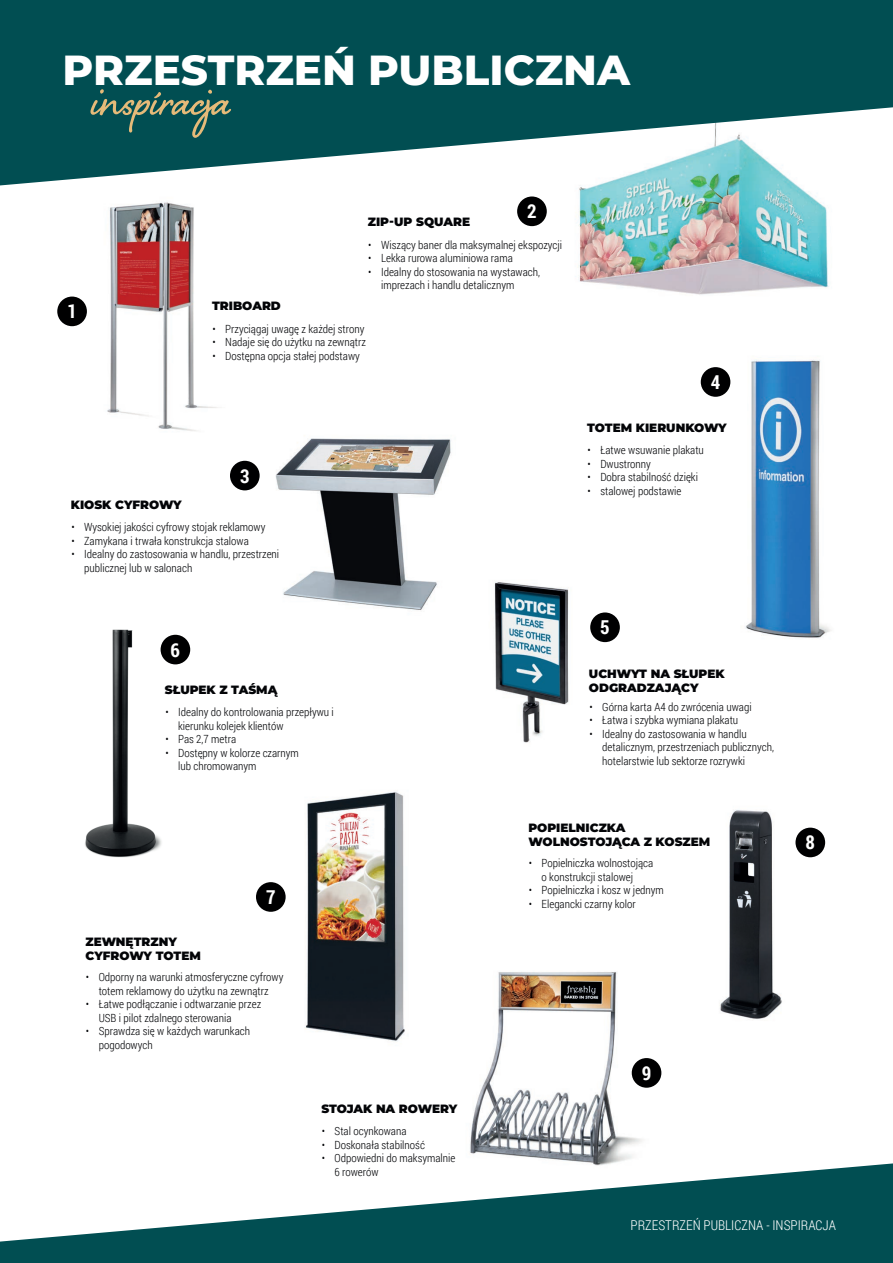
<style>
.page{position:relative;width:893px;height:1263px;background:#fff}
.page>*{position:absolute;margin:0;border:0;box-sizing:border-box;transform-origin:0 0}
.t1{font:700 60px "Shelby";color:#e5ba79}
.t2{font:800 42px "Montserrat";color:#fff}
.t3{font:700 19.2px "Roboto Condensed";color:#fff}
.t4{font:300 13.5px "Roboto Condensed";color:#fff}
.t5{font:900 12px/14.4px "Montserrat";color:#030407}
.t6{font:300 11.25px/13.5px "Roboto Condensed";color:#030407}
</style>
<div class="page">
<img style="left:720px;top:810px;width:62px;height:210px">
<img style="left:701px;top:360px;width:130px;height:278px">
<img style="left:470px;top:972px;width:190px;height:191px">
<img style="left:279px;top:791px;width:126px;height:251px">
<img style="left:494px;top:582px;width:75px;height:161px">
<img style="left:85px;top:629px;width:90px;height:229px">
<img style="left:577px;top:185px;width:252px;height:110px">
<img style="left:107px;top:202px;width:111px;height:229px">
<img style="left:275px;top:438px;width:176px;height:172px">
<svg style="left:0;top:0;width:893px;height:185px;fill:#014e52"></svg>
<svg style="left:0;top:1163px;width:893px;height:100px;fill:#014e52"></svg>
<div style="left:701px;top:367px;width:29px;height:30px;background:#000001;border-radius:50%"></div>
<div style="left:590px;top:612px;width:30px;height:30px;background:#000001;border-radius:50%"></div>
<div style="left:161px;top:635px;width:29px;height:29px;background:#000001;border-radius:50%"></div>
<div style="left:256px;top:882px;width:30px;height:30px;background:#000001;border-radius:50%"></div>
<div style="left:632px;top:1058px;width:29px;height:30px;background:#000001;border-radius:50%"></div>
<div style="left:795px;top:828px;width:30px;height:29px;background:#000001;border-radius:50%"></div>
<div style="left:57px;top:297px;width:30px;height:29px;background:#000001;border-radius:50%"></div>
<div style="left:517px;top:196px;width:30px;height:30px;background:#000001;border-radius:50%"></div>
<div style="left:230px;top:461px;width:30px;height:29px;background:#000001;border-radius:50%"></div>
<h2 class="t2" style="left:63px;top:39px;width:569px">PRZESTRZEŃ PUBLICZNA</h2>
<h1 class="t1" style="left:91px;top:59px;width:143px">inspíracja</h1>
<p class="t5" style="left:368px;top:214px;width:104px">ZIP-UP SQUARE</p>
<h3 class="t3" style="left:527px;top:198px;width:11px">2</h3>
<h3 class="t3" style="left:67px;top:298px;width:11px">1</h3>
<p class="t5" style="left:212px;top:298px;width:70px">TRIBOARD</p>
<p class="t6" style="left:368px;top:238px;width:195px">• Wiszący baner dla maksymalnej ekspozycji</p>
<p class="t6" style="left:368px;top:251px;width:146px">• Lekka rurowa aluminiowa rama</p>
<p class="t6" style="left:381px;top:265px;width:160px;text-indent:-13px">• Idealny do stosowania na wystawach, imprezach i handlu detalicznym</p>
<p class="t6" style="left:213px;top:322px;width:153px">• Przyciągaj uwagę z każdej strony</p>
<p class="t6" style="left:213px;top:335px;width:155px">• Nadaje się do użytku na zewnątrz</p>
<p class="t6" style="left:213px;top:349px;width:149px">• Dostępna opcja stałej podstawy</p>
<p class="t5" style="left:71px;top:496px;width:112px">KIOSK CYFROWY</p>
<h3 class="t3" style="left:240px;top:462px;width:11px">3</h3>
<p class="t6" style="left:71px;top:520px;width:196px">• Wysokiej jakości cyfrowy stojak reklamowy</p>
<p class="t6" style="left:71px;top:533px;width:179px">• Zamykana i trwała konstrukcja stalowa</p>
<p class="t6" style="left:84px;top:547px;width:197px;text-indent:-13px">• Idealny do zastosowania w handlu, przestrzeni publicznej lub w salonach</p>
<h3 class="t3" style="left:171px;top:636px;width:11px">6</h3>
<p class="t5" style="left:165px;top:681px;width:114px">SŁUPEK Z TAŚMĄ</p>
<p class="t6" style="left:178px;top:705px;width:157px;text-indent:-13px">• Idealny do kontrolowania przepływu i kierunku kolejek klientów</p>
<p class="t6" style="left:165px;top:732px;width:72px">• Pas 2,7 metra</p>
<p class="t6" style="left:178px;top:745px;width:122px;text-indent:-13px">• Dostępny w kolorze czarnym lub chromowanym</p>
<h3 class="t3" style="left:711px;top:368px;width:11px">4</h3>
<p class="t5" style="left:587px;top:419px;width:141px">TOTEM KIERUNKOWY</p>
<p class="t6" style="left:588px;top:443px;width:118px">• Łatwe wsuwanie plakatu</p>
<p class="t6" style="left:588px;top:457px;width:65px">• Dwustronny</p>
<p class="t6" style="left:588px;top:470px;width:112px">• Dobra stabilność dzięki</p>
<p class="t6" style="left:588px;top:484px;width:95px">• stalowej podstawie</p>
<h3 class="t3" style="left:600px;top:614px;width:11px">5</h3>
<p class="t5" style="left:589px;top:665px;width:137px">UCHWYT NA SŁUPEK<br>ODGRADZAJĄCY</p>
<p class="t6" style="left:589px;top:700px;width:164px">• Górna karta A4 do zwrócenia uwagi</p>
<p class="t6" style="left:589px;top:713px;width:150px">• Łatwa i szybka wymiana plakatu</p>
<p class="t6" style="left:602px;top:727px;width:173px;text-indent:-13px">• Idealny do zastosowania w handlu detalicznym, przestrzeniach publicznych, hotelarstwie lub sektorze rozrywki</p>
<p class="t5" style="left:85px;top:934px;width:117px">ZEWNĘTRZNY<br>CYFROWY TOTEM</p>
<h3 class="t3" style="left:266px;top:883px;width:11px">7</h3>
<p class="t6" style="left:86px;top:970px;width:199px;text-align:center">• Odporny na warunki atmosferyczne cyfrowy totem reklamowy do użytku na zewnątrz</p>
<p class="t6" style="left:99px;top:997px;width:164px;text-indent:-13px">• Łatwe podłączanie i odtwarzanie przez<br>USB i pilot zdalnego sterowania</p>
<p class="t6" style="left:99px;top:1024px;width:153px;text-indent:-13px">• Sprawdza się w każdych warunkach pogodowych</p>
<p class="t5" style="left:321px;top:1100px;width:138px">STOJAK NA ROWERY</p>
<p class="t6" style="left:322px;top:1124px;width:86px">• Stal ocynkowana</p>
<p class="t6" style="left:322px;top:1137px;width:105px">• Doskonała stabilność</p>
<p class="t6" style="left:335px;top:1151px;width:122px;text-indent:-13px">• Odpowiedni do maksymalnie<br>6 rowerów</p>
<p class="t5" style="left:528px;top:820px;width:183px">POPIELNICZKA<br>WOLNOSTOJĄCA Z KOSZEM</p>
<p class="t6" style="left:542px;top:856px;width:113px;text-indent:-13px">• Popielniczka wolnostojąca o konstrukcji stalowej</p>
<p class="t6" style="left:529px;top:883px;width:137px">• Popielniczka i kosz w jednym</p>
<p class="t6" style="left:529px;top:896px;width:109px">• Elegancki czarny kolor</p>
<h3 class="t3" style="left:642px;top:1059px;width:11px">9</h3>
<h3 class="t3" style="left:806px;top:829px;width:11px">8</h3>
<p class="t4" style="left:631px;top:1216px;width:207px">PRZESTRZEŃ PUBLICZNA - INSPIRACJA</p>
</div>
